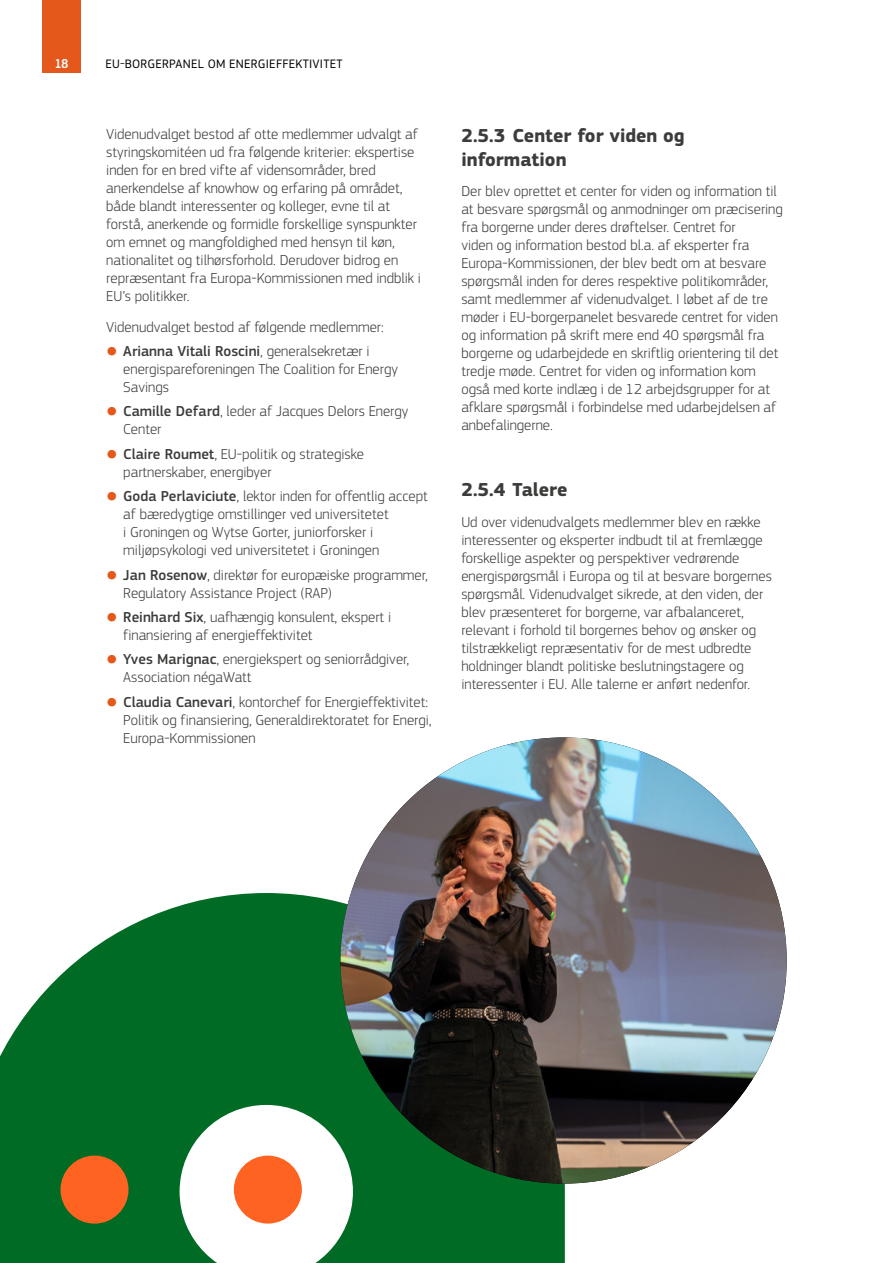
<style>
.page{position:relative;width:893px;height:1263px;background:#fff}
.page>*{position:absolute;margin:0;border:0;box-sizing:border-box;transform-origin:0 0}
.Heading_3__H3__numbering{font:700 19.5px/23.4px "EC Square Sans Pro";color:#3c3c3b}
.Body_text__P{font:300 15px/18px "EC Square Sans Pro";color:#3c3c3b}
.t1{font:500 13.5px "EC Square Sans Cond Pro";color:#fff}
.t2{font:12.75px "EC Square Sans Pro";letter-spacing:.02em;color:#000}
.s1{font-weight:500;font-size:13.5px;color:#e4581b}
.s2{font-weight:500}
</style>
<div class="page">
<svg style="left:0;top:893px;width:565px;height:370px;fill:#006b24"></svg>
<div style="left:61px;top:1155px;width:67px;height:68px;background:#ff6322;border-radius:50%"></div>
<div style="left:234px;top:1155px;width:68px;height:68px;background:#ff6322;border-radius:50%"></div>
<div style="left:43px;top:0;width:38px;height:72px;background:#e4581b"></div>
<img style="left:341px;top:737px;width:446px;height:446px;border-radius:223px">
<p class="t1" style="left:55px;top:56px;width:15px">18</p>
<p class="t2" style="left:105px;top:56px;width:239px">EU-BORGERPANEL OM ENERGIEFFEKTIVITET</p>
<p class="Body_text__P" style="left:106px;top:125px;width:316px">Videnudvalget bestod af otte medlemmer udvalgt af styringskomitéen ud fra følgende kriterier: ekspertise inden for en bred vifte af vidensområder, bred anerkendelse af knowhow og erfaring på området, både blandt interessenter og kolleger, evne til at forstå, anerkende og formidle forskellige synspunkter om emnet og mangfoldighed med hensyn til køn, nationalitet og tilhørsforhold. Derudover bidrog en repræsentant fra Europa-Kommissionen med indblik i EU’s politikker.</p>
<p class="Body_text__P" style="left:106px;top:318px;width:279px">Videnudvalget bestod af følgende medlemmer:</p>
<p class="Body_text__P" style="left:123px;top:342px;width:276px;text-indent:-17px"><span class="s1">●</span> <span class="s2">Arianna Vitali Roscini</span>, generalsekretær i energispareforeningen The Coalition for Energy<br>Savings</p>
<p class="Body_text__P" style="left:123px;top:402px;width:287px;text-indent:-17px"><span class="s1">●</span> <span class="s2">Camille Defard</span>, leder af Jacques Delors Energy<br>Center</p>
<p class="Body_text__P" style="left:123px;top:445px;width:242px;text-indent:-17px"><span class="s1">●</span> <span class="s2">Claire Roumet</span>, EU-politik og strategiske partnerskaber, energibyer</p>
<p class="Body_text__P" style="left:123px;top:487px;width:306px;text-indent:-17px"><span class="s1">●</span> <span class="s2">Goda Perlaviciute</span>, lektor inden for offentlig accept af bæredygtige omstillinger ved universitetet<br>i Groningen og Wytse Gorter, juniorforsker i miljøpsykologi ved universitetet i Groningen</p>
<p class="Body_text__P" style="left:123px;top:565px;width:306px;text-indent:-17px"><span class="s1">●</span> <span class="s2">Jan Rosenow</span>, direktør for europæiske programmer,<br>Regulatory Assistance Project (RAP)</p>
<p class="Body_text__P" style="left:123px;top:608px;width:269px;text-indent:-17px"><span class="s1">●</span> <span class="s2">Reinhard Six</span>, uafhængig konsulent, ekspert i finansiering af energieffektivitet</p>
<p class="Body_text__P" style="left:123px;top:650px;width:288px;text-indent:-17px"><span class="s1">●</span> <span class="s2">Yves Marignac</span>, energiekspert og seniorrådgiver,<br>Association négaWatt</p>
<p class="Body_text__P" style="left:123px;top:693px;width:310px;text-indent:-17px"><span class="s1">●</span> <span class="s2">Claudia Canevari</span>, kontorchef for Energieffektivitet:<br>Politik og finansiering, Generaldirektoratet for Energi,<br>Europa-Kommissionen</p>
<h3 class="Heading_3__H3__numbering" style="left:461px;top:125px;width:225px">2.5.3 Center for viden og information</h3>
<p class="Body_text__P" style="left:461px;top:182px;width:323px">Der blev oprettet et center for viden og information til at besvare spørgsmål og anmodninger om præcisering fra borgerne under deres drøftelser. Centret for<br>viden og information bestod bl.a. af eksperter fra Europa-Kommissionen, der blev bedt om at besvare spørgsmål inden for deres respektive politikområder, samt medlemmer af videnudvalget. I løbet af de tre møder i EU-borgerpanelet besvarede centret for viden og information på skrift mere end 40 spørgsmål fra borgerne og udarbejdede en skriftlig orientering til det tredje møde. Centret for viden og information kom også med korte indlæg i de 12 arbejdsgrupper for at afklare spørgsmål i forbindelse med udarbejdelsen af anbefalingerne.</p>
<h3 class="Heading_3__H3__numbering" style="left:461px;top:479px;width:108px">2.5.4 Talere</h3>
<p class="Body_text__P" style="left:461px;top:513px;width:312px">Ud over videnudvalgets medlemmer blev en række interessenter og eksperter indbudt til at fremlægge forskellige aspekter og perspektiver vedrørende energispørgsmål i Europa og til at besvare borgernes spørgsmål. Videnudvalget sikrede, at den viden, der blev præsenteret for borgerne, var afbalanceret, relevant i forhold til borgernes behov og ønsker og tilstrækkeligt repræsentativ for de mest udbredte holdninger blandt politiske beslutningstagere og interessenter i EU. Alle talerne er anført nedenfor.</p>
</div>
